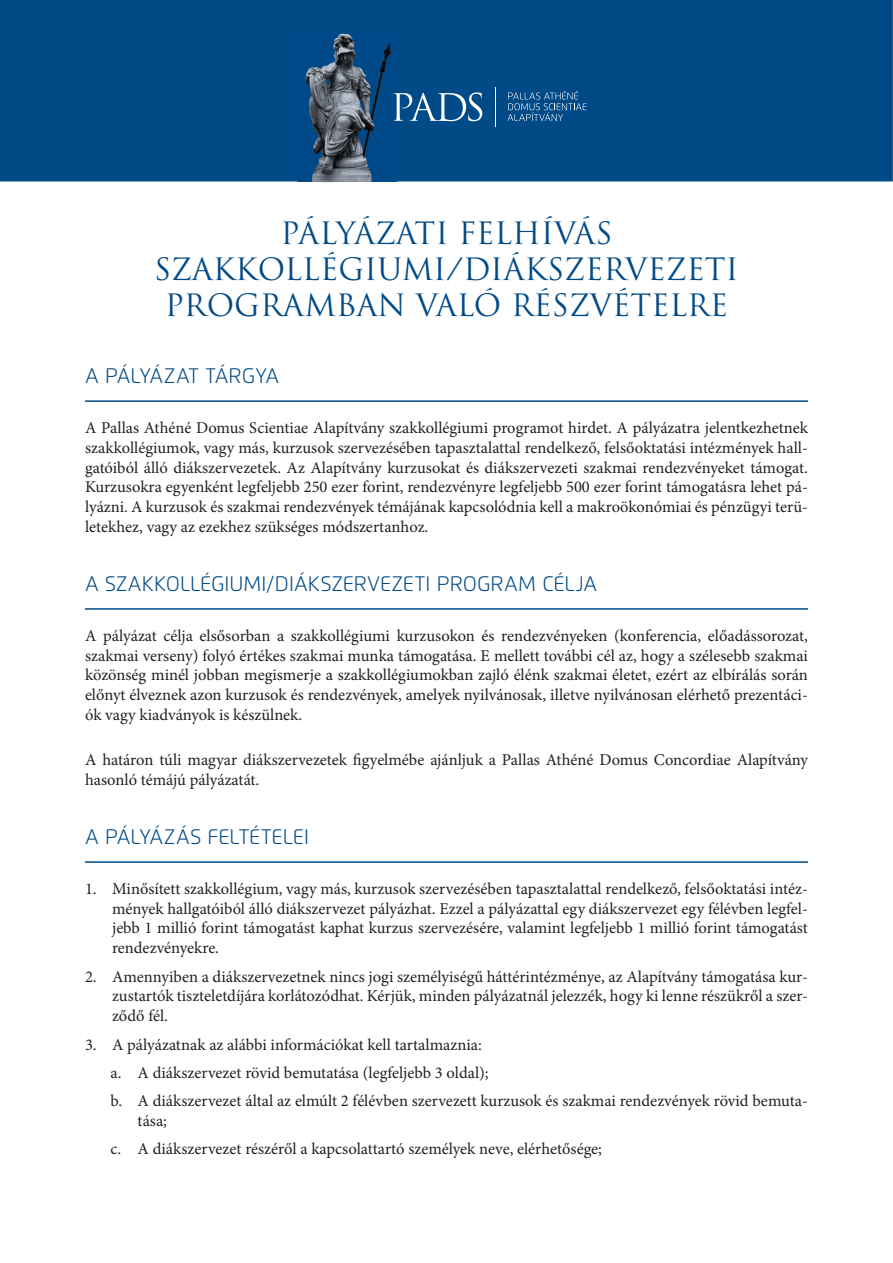
<style>
.page{position:relative;width:893px;height:1263px;background:#fff}
.page>*{position:absolute;margin:0;border:0;box-sizing:border-box;transform-origin:0 0}
.t1{font:30px/36px "Trajan Pro";color:#004a87;text-align:center}
.t2{font:300 21px "Flexo";color:#004a87}
.t3{font:300 21px "Flexo";letter-spacing:-.025em;color:#004a87}
.t4{font:16.5px/19.8px "Minion Pro";color:#231f20;text-align:justify}
</style>
<div class="page">
<div style="left:0;top:0;width:893px;height:181px;background:#004a87"></div>
<img style="left:298px;top:30px;width:98px;height:153px">
<hr style="left:495px;top:87px;width:1px;height:40px;background:#fff">
<svg style="left:507px;top:91px;width:80px;height:30px;background:#206096"></svg>
<svg style="left:393px;top:93px;width:89px;height:28px;background:#4077a5"></svg>
<hr style="left:85px;top:400px;width:723px;height:2px;background:#004a87">
<hr style="left:85px;top:608px;width:723px;height:2px;background:#004a87">
<hr style="left:85px;top:861px;width:723px;height:2px;background:#004a87">
<h1 class="t1" style="left:154px;top:214px;width:586px">PÁLYÁZATI FELHÍVÁS<br>SZAKKOLLÉGIUMI/DIÁKSZERVEZETI<br>PROGRAMBAN VALÓ RÉSZVÉTELRE</h1>
<h2 class="t3" style="left:85px;top:363px;width:196px">A PÁLYÁZAT TÁRGYA</h2>
<p class="t4" style="left:85px;top:418px;width:724px">A Pallas Athéné Domus Scientiae Alapítvány szakkollégiumi programot hirdet. A pályázatra jelentkezhetnek szakkollégiumok, vagy más, kurzusok szervezésében tapasztalattal rendelkező, felsőoktatási intézmények hall&shy;gatóiból álló diákszervezetek. Az Alapítvány kurzusokat és diákszervezeti szakmai rendezvényeket támogat.<br>Kurzusokra egyenként legfeljebb 250 ezer forint, rendezvényre legfeljebb 500 ezer forint támogatásra lehet pá&shy;lyázni. A kurzusok és szakmai rendezvények témájának kapcsolódnia kell a makroökonómiai és pénzügyi terü&shy;letekhez, vagy az ezekhez szükséges módszertanhoz.</p>
<h2 class="t2" style="left:85px;top:571px;width:514px">A SZAKKOLLÉGIUMI/DIÁKSZERVEZETI PROGRAM CÉLJA</h2>
<p class="t4" style="left:85px;top:626px;width:724px">A pályázat célja elsősorban a szakkollégiumi kurzusokon és rendezvényeken (konferencia, előadássorozat, szakmai verseny) folyó értékes szakmai munka támogatása. E mellett további cél az, hogy a szélesebb szakmai közönség minél jobban megismerje a szakkollégiumokban zajló élénk szakmai életet, ezért az elbírálás során előnyt élveznek azon kurzusok és rendezvények, amelyek nyilvánosak, illetve nyilvánosan elérhető prezentáci&shy;ók vagy kiadványok is készülnek.</p>
<p class="t4" style="left:85px;top:750px;width:724px">A határon túli magyar diákszervezetek figyelmébe ajánljuk a Pallas Athéné Domus Concordiae Alapítvány hasonló témájú pályázatát.</p>
<h2 class="t2" style="left:85px;top:824px;width:225px">A PÁLYÁZÁS FELTÉTELEI</h2>
<p class="t4" style="left:112px;top:879px;width:697px;text-indent:-27px">1. Minősített szakkollégium, vagy más, kurzusok szervezésében tapasztalattal rendelkező, felsőoktatási intéz&shy;mények hallgatóiból álló diákszervezet pályázhat. Ezzel a pályázattal egy diákszervezet egy félévben legfel&shy;jebb 1 millió forint támogatást kaphat kurzus szervezésére, valamint legfeljebb 1 millió forint támogatást rendezvényekre.</p>
<p class="t4" style="left:112px;top:966px;width:697px;text-indent:-27px">2. Amennyiben a diákszervezetnek nincs jogi személyiségű háttérintézménye, az Alapítvány támogatása kur&shy;zustartók tiszteletdíjára korlátozódhat. Kérjük, minden pályázatnál jelezzék, hogy ki lenne részükről a szer&shy;ződő fél.</p>
<p class="t4" style="left:85px;top:1034px;width:398px">3. A pályázatnak az alábbi információkat kell tartalmaznia:</p>
<p class="t4" style="left:111px;top:1063px;width:380px">a. A diákszervezet rövid bemutatása (legfeljebb 3 oldal);</p>
<p class="t4" style="left:138px;top:1091px;width:672px;text-indent:-27px">b. A diákszervezet által az elmúlt 2 félévben szervezett kurzusok és szakmai rendezvények rövid bemuta&shy;tása;</p>
<p class="t4" style="left:111px;top:1139px;width:493px">c. A diákszervezet részéről a kapcsolattartó személyek neve, elérhetősége;</p>
</div>
